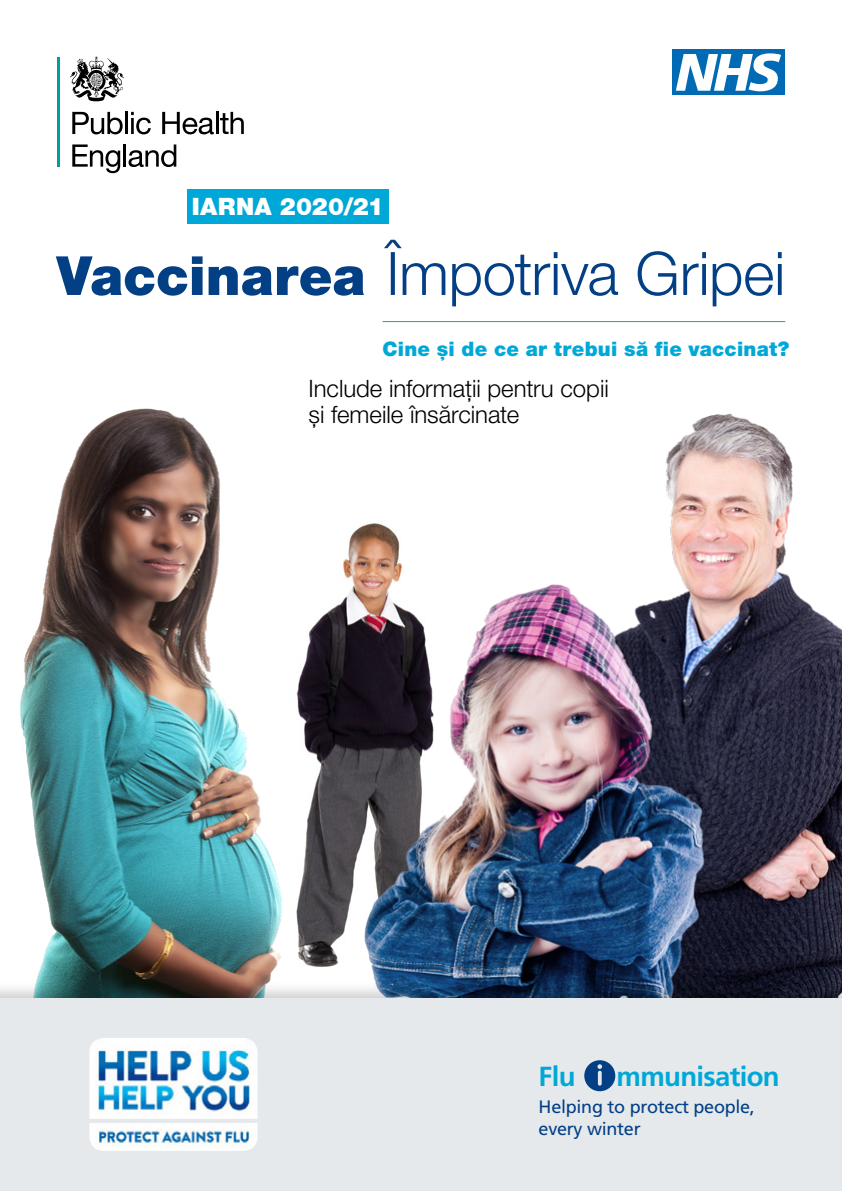
<style>
.page{position:relative;width:842px;height:1191px;background:#fff}
.page>*{position:absolute;margin:0;border:0;box-sizing:border-box;transform-origin:0 0}
.t1{font:300 60px "Helvetica Neue LT Pro";letter-spacing:-.005em;color:#033f85}
.t2{font:900 54px "Helvetica Neue LT Pro";color:#033f85}
.t3{font:700 27.6px "Frutiger";letter-spacing:-.025em;color:#00a8d7}
.t4{font:300 24px/26px "Helvetica Neue LT Pro";color:#000}
.t5{font:900 24px "Helvetica Neue LT Pro";letter-spacing:.005em;color:#fff}
.t6{font:900 20px "Helvetica Neue LT Pro";letter-spacing:.01em;color:#00a8d7}
.pull{font:18px/22px "Frutiger";letter-spacing:-.015em;color:#033f85}
</style>
<div class="page">
<img style="left:325px;top:523px;width:77px;height:444px">
<img style="left:666px;top:413px;width:176px;height:567px">
<img style="left:356px;top:573px;width:373px;height:407px">
<img style="left:20px;top:408px;width:305px;height:572px">
<hr style="left:382px;top:321px;width:403px;height:1px;background:#00a8d7">
<div style="left:673px;top:50px;width:112px;height:45px;background:#006ab4"></div>
<svg style="left:676px;top:53px;width:105px;height:38px"></svg>
<hr style="left:57px;top:57px;width:2px;height:110px;background:#009f98">
<svg style="left:72px;top:112px;width:51px;height:22px"></svg>
<hr style="left:125px;top:112px;width:3px;height:22px;background:#000">
<svg style="left:131px;top:112px;width:20px;height:22px"></svg>
<svg style="left:162px;top:112px;width:52px;height:22px"></svg>
<hr style="left:216px;top:112px;width:2px;height:22px;background:#000">
<svg style="left:220px;top:112px;width:24px;height:22px"></svg>
<svg style="left:72px;top:144px;width:48px;height:29px"></svg>
<hr style="left:123px;top:144px;width:3px;height:23px;background:#000">
<svg style="left:129px;top:144px;width:47px;height:23px"></svg>
<svg style="left:70px;top:57px;width:54px;height:44px"></svg>
<div style="left:0;top:980px;width:842px;height:211px;background:#000;opacity:.2"></div>
<div style="left:0;top:998px;width:842px;height:193px;background:#e5e9ec"></div>
<svg style="left:584px;top:1060px;width:31px;height:31px"></svg>
<div style="left:187px;top:189px;width:202px;height:34px;background:#00a8d7"></div>
<img style="left:89px;top:1038px;width:169px;height:113px">
<div style="left:84px;top:1118px;width:180px;height:5px;background:#e5e9ec"></div>
<p class="t5" style="left:192px;top:192px;width:193px">IARNA 2020/21</p>
<p class="t2" style="left:57px;top:243px;width:310px">Vaccinarea</p>
<p class="t1" style="left:386px;top:237px;width:401px">Împotriva Gripei</p>
<p class="t6" style="left:382px;top:337px;width:408px">Cine și de ce ar trebui să fie vaccinat?</p>
<p class="t4" style="left:309px;top:375px;width:302px">Include informații pentru copii și femeile însărcinate</p>
<p class="t3" style="left:539px;top:1060px;width:38px">Flu</p>
<p class="t3" style="left:617px;top:1060px;width:164px">mmunisation</p>
<p class="pull" style="left:539px;top:1096px;width:218px">Helping to protect people, every winter</p>
</div>
